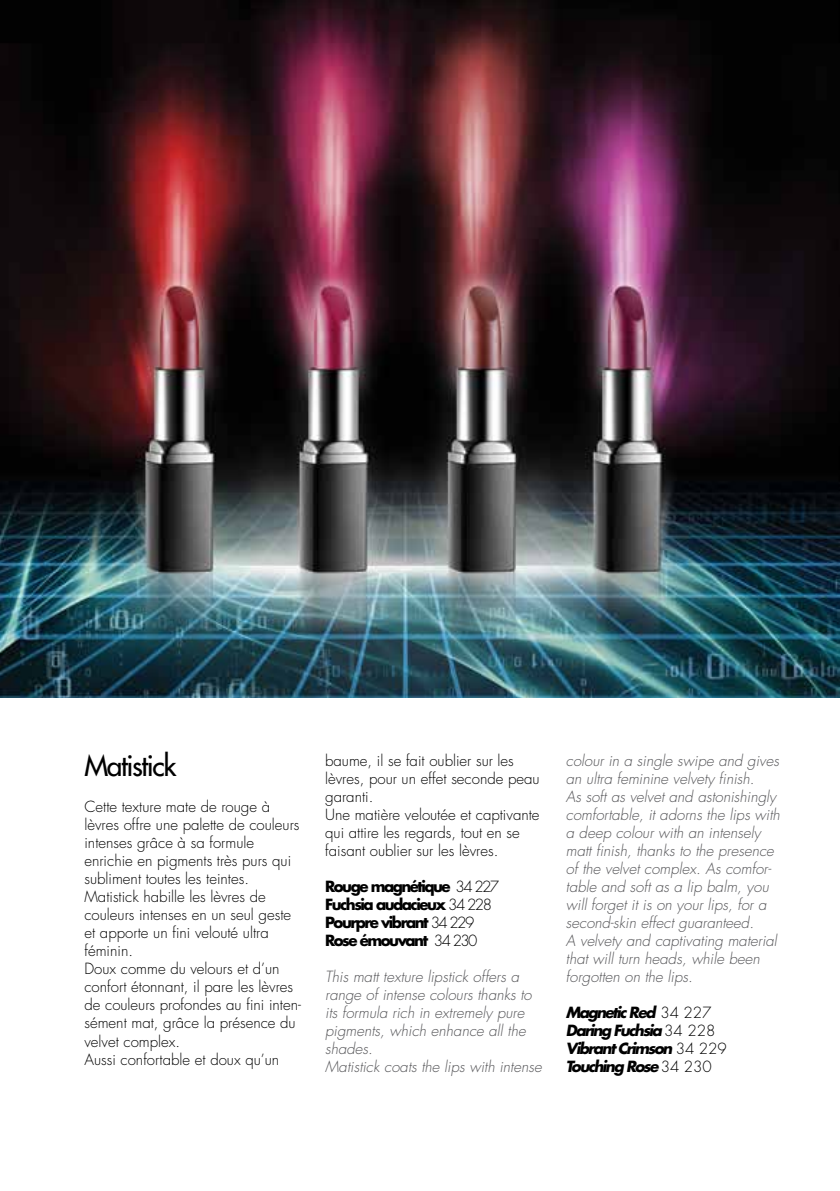
<style>
.page{position:relative;width:840px;height:1191px;background:#fff}
.page>*{position:absolute;margin:0;border:0;box-sizing:border-box;transform-origin:0 0}
.t1{font:500 28px "Futura Std";letter-spacing:-.05em;color:#000}
.t2{font:300 15px/18px "Futura Std";color:#000}
.t3{font:italic 300 15px/18px "Futura Std";color:#565659}
.t4{font:700 15px/18px "Futura Std";letter-spacing:-.1em;color:#000}
.t5{font:italic 700 15px/18px "Futura Std";letter-spacing:-.1em;color:#000}
.s1{font-weight:300}
.s2{font-weight:300;font-style:normal}
</style>
<div class="page">
<img style="left:0;top:0;width:839px;height:697px">
<h1 class="t1" style="left:84px;top:748px;width:93px">Matistick</h1>
<p class="t2" style="left:84px;top:798px;width:218px">Cette texture mate de rouge à lèvres offre une palette de couleurs intenses grâce à sa formule enrichie en pigments très purs qui subliment toutes les teintes.<br>Matistick habille les lèvres de couleurs intenses en un seul geste et apporte un fini velouté ultra féminin.<br>Doux comme du velours et d’un confort étonnant, il pare les lèvres de couleurs profondes au fini inten&shy;sément mat, grâce la présence du velvet complex.<br>Aussi confortable et doux qu’un</p>
<p class="t2" style="left:325px;top:751px;width:216px">baume, il se fait oublier sur les lèvres, pour un effet seconde peau garanti.<br>Une matière veloutée et captivante qui attire les regards, tout en se faisant oublier sur les lèvres.</p>
<p class="t4" style="left:325px;top:877px;width:175px">Rouge magnétique <span class="s1">34 227<br></span>Fuchsia audacieux <span class="s1">34 228<br></span>Pourpre vibrant <span class="s1">34 229<br></span>Rose émouvant <span class="s1">34 230</span></p>
<p class="t3" style="left:325px;top:967px;width:218px">This matt texture lipstick offers a range of intense colours thanks to its formula rich in extremely pure pigments, which enhance all the shades.<br>Matistick coats the lips with intense</p>
<p class="t3" style="left:565px;top:751px;width:215px">colour in a single swipe and gives an ultra feminine velvety finish.<br>As soft as velvet and astonishingly comfortable, it adorns the lips with a deep colour with an intensely matt finish, thanks to the presence of the velvet complex. As comfor&shy;table and soft as a lip balm, you will forget it is on your lips, for a second-skin effect guaranteed.<br>A velvety and captivating material that will turn heads, while been forgotten on the lips.</p>
<p class="t5" style="left:565px;top:1003px;width:162px">Magnetic Red <span class="s2">34 227<br></span>Daring Fuchsia <span class="s2">34 228<br></span>Vibrant Crimson <span class="s2">34 229<br></span>Touching Rose <span class="s2">34 230</span></p>
</div>
